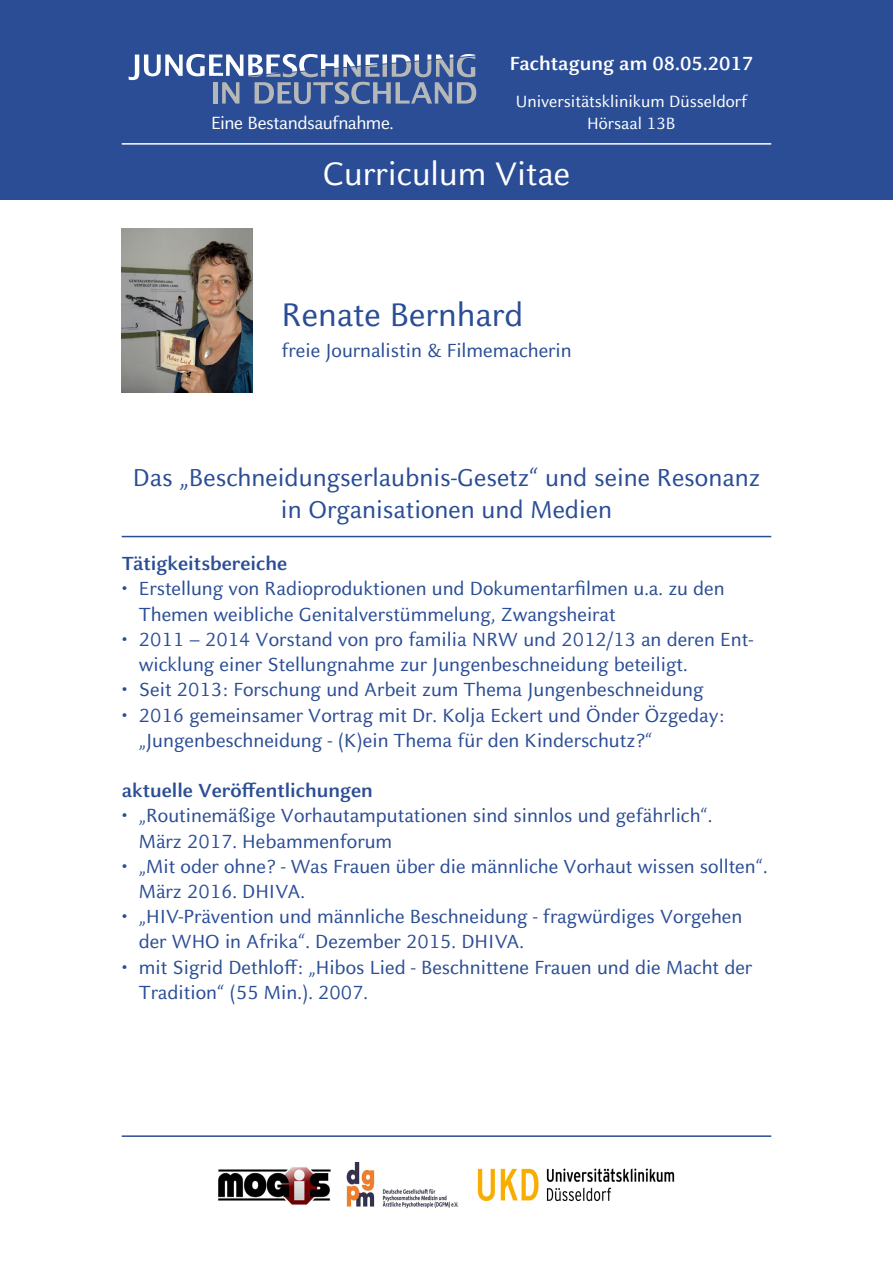
<style>
.page{position:relative;width:893px;height:1263px;background:#fff}
.page>*{position:absolute;margin:0;border:0;box-sizing:border-box;transform-origin:0 0}
.t1{font:36px "HHU Celeste Sans";color:#fff}
.t2{font:36px "HHU Celeste Sans";color:#2a4d95}
.t3{font:27px/32.4px "HHU Celeste Sans";color:#2a4d95;text-align:center}
.t4{font:21px/25.2px "HHU Celeste Sans";color:#2a4d95}
.t5{font:700 21px "HHU Celeste Sans";color:#2a4d95}
.t6{font:700 21px "HHU Celeste Sans";color:#fff}
.t7{font:19.5px "HHU Celeste Sans";letter-spacing:-.025em;color:#fff}
.t8{font:18px/21.6px "HHU Celeste Sans";color:#fff;text-align:center}
</style>
<div class="page">
<div style="left:0;top:0;width:893px;height:200px;background:#2a4d95"></div>
<svg style="left:129px;top:54px;width:347px;height:50px"></svg>
<hr style="left:122px;top:143px;width:649px;height:2px;background:#fff">
<img style="left:122px;top:229px;width:131px;height:163px">
<hr style="left:122px;top:536px;width:649px;height:1px;background:#2a4d95">
<img style="left:218px;top:1167px;width:112px;height:38px">
<img style="left:347px;top:1163px;width:112px;height:46px">
<img style="left:477px;top:1168px;width:198px;height:34px">
<hr style="left:122px;top:1135px;width:649px;height:2px;background:#2a4d95">
<p class="t6" style="left:510px;top:50px;width:245px">Fachtagung am 08.05.2017</p>
<p class="t8" style="left:516px;top:90px;width:233px">Universitätsklinikum Düsseldorf<br>Hörsaal 13B</p>
<h1 class="t1" style="left:323px;top:151px;width:249px">Curriculum Vitae</h1>
<p class="t7" style="left:211px;top:111px;width:184px">Eine Bestandsaufnahme.</p>
<h1 class="t2" style="left:281px;top:292px;width:243px">Renate Bernhard</h1>
<p class="t4" style="left:281px;top:337px;width:292px">freie Journalistin &amp; Filmemacherin</p>
<p class="t3" style="left:133px;top:460px;width:629px">Das „Beschneidungserlaubnis-Gesetz“ und seine Resonanz in Organisationen und Medien</p>
<p class="t5" style="left:122px;top:550px;width:167px">Tätigkeitsbereiche</p>
<p class="t4" style="left:139px;top:576px;width:587px;text-indent:-17px">• Erstellung von Radioproduktionen und Dokumentarfilmen u.a. zu den<br>Themen weibliche Genitalverstümmelung, Zwangsheirat</p>
<p class="t4" style="left:139px;top:626px;width:616px;text-indent:-17px">• 2011 – 2014 Vorstand von pro familia NRW und 2012/13 an deren Ent&shy;wicklung einer Stellungnahme zur Jungenbeschneidung beteiligt.</p>
<p class="t4" style="left:122px;top:676px;width:583px">• Seit 2013: Forschung und Arbeit zum Thema Jungenbeschneidung</p>
<p class="t4" style="left:139px;top:702px;width:587px;text-indent:-17px">• 2016 gemeinsamer Vortrag mit Dr. Kolja Eckert und Önder Özgeday: „Jungenbeschneidung - (K)ein Thema für den Kinderschutz?“</p>
<p class="t5" style="left:122px;top:777px;width:253px">aktuelle Veröffentlichungen</p>
<p class="t4" style="left:139px;top:802px;width:575px;text-indent:-17px">• „Routinemäßige Vorhautamputationen sind sinnlos und gefährlich“.<br>März 2017. Hebammenforum</p>
<p class="t4" style="left:139px;top:853px;width:630px;text-indent:-17px">• „Mit oder ohne? - Was Frauen über die männliche Vorhaut wissen sollten“.<br>März 2016. DHIVA.</p>
<p class="t4" style="left:139px;top:903px;width:605px;text-indent:-17px">• „HIV-Prävention und männliche Beschneidung - fragwürdiges Vorgehen der WHO in Afrika“. Dezember 2015. DHIVA.</p>
<p class="t4" style="left:139px;top:954px;width:615px;text-indent:-17px">• mit Sigrid Dethloff: „Hibos Lied - Beschnittene Frauen und die Macht der<br>Tradition“ (55 Min.). 2007.</p>
</div>
